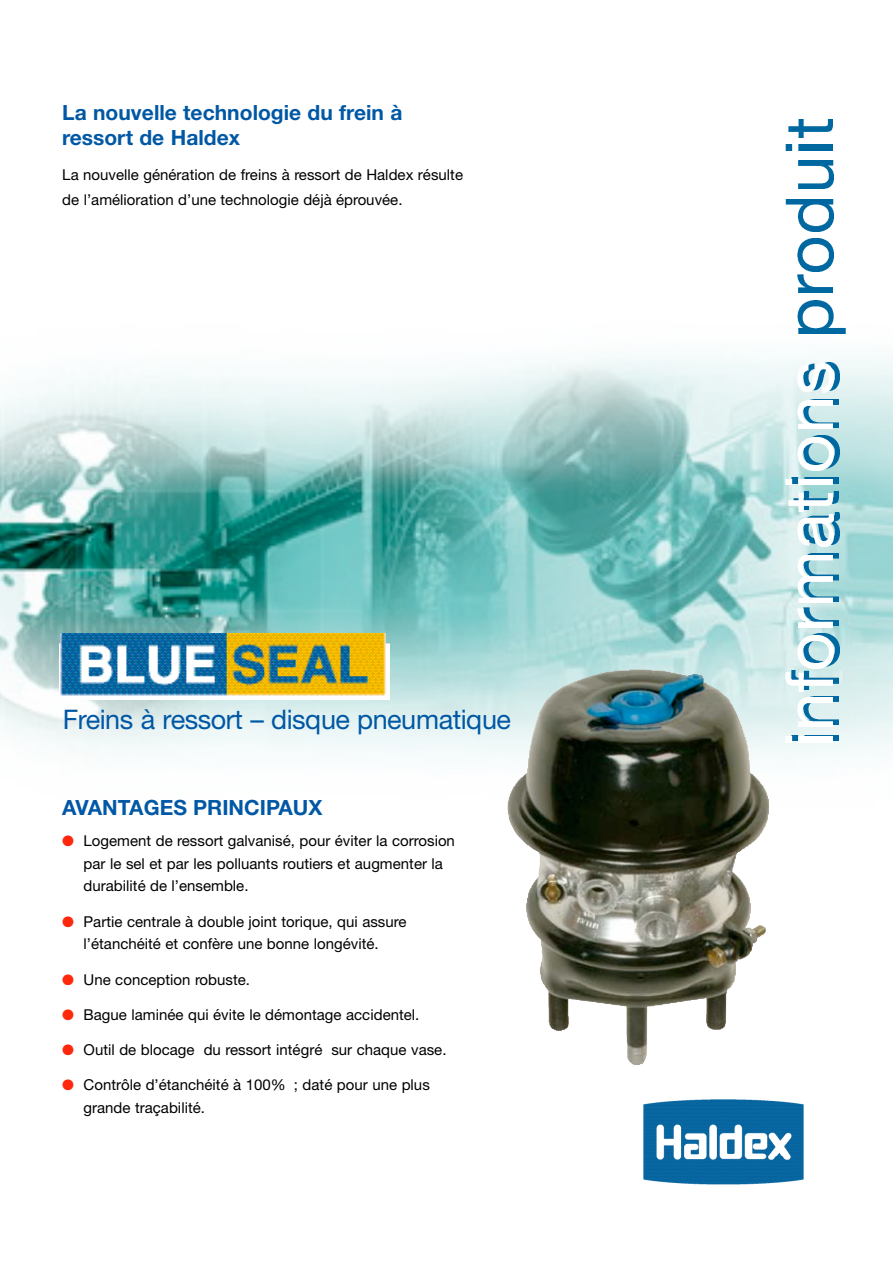
<style>
.page{position:relative;width:893px;height:1263px;background:#fff}
.page>*{position:absolute;margin:0;border:0;box-sizing:border-box;transform-origin:0 0}
.t1{font:27px "Helvetica Neue";letter-spacing:-.02em;color:#0058a5}
.t2{font:700 21px/25.5px "Helvetica Neue";color:#0058a5}
.t3{font:15px/22.5px "Helvetica Neue";color:#000}
.s1{color:#ff280d}
</style>
<div class="page">
<img style="left:0;top:119px;width:892px;height:1061px">
<img style="left:643px;top:1100px;width:160px;height:28px">
<img style="left:643px;top:1128px;width:160px;height:57px">
<img style="left:791px;top:735px;width:47px;height:6px">
<img style="left:796px;top:697px;width:42px;height:28px">
<img style="left:791px;top:671px;width:47px;height:19px">
<img style="left:796px;top:634px;width:43px;height:33px">
<img style="left:796px;top:607px;width:42px;height:19px">
<img style="left:791px;top:554px;width:47px;height:47px">
<img style="left:796px;top:513px;width:43px;height:32px">
<img style="left:791px;top:491px;width:47px;height:18px">
<img style="left:791px;top:478px;width:47px;height:5px">
<img style="left:796px;top:436px;width:43px;height:33px">
<img style="left:796px;top:399px;width:42px;height:28px">
<img style="left:796px;top:362px;width:43px;height:29px">
<img style="left:785px;top:737px;width:47px;height:5px">
<img style="left:790px;top:698px;width:42px;height:28px">
<img style="left:785px;top:672px;width:47px;height:19px">
<img style="left:790px;top:635px;width:43px;height:33px">
<img style="left:790px;top:609px;width:42px;height:18px">
<img style="left:785px;top:555px;width:47px;height:48px">
<img style="left:790px;top:514px;width:43px;height:32px">
<img style="left:785px;top:493px;width:47px;height:18px">
<img style="left:785px;top:479px;width:47px;height:5px">
<img style="left:790px;top:437px;width:43px;height:33px">
<img style="left:790px;top:401px;width:42px;height:28px">
<img style="left:790px;top:364px;width:43px;height:28px">
<img style="left:785px;top:301px;width:60px;height:32px">
<img style="left:790px;top:274px;width:42px;height:19px">
<img style="left:790px;top:239px;width:43px;height:32px">
<img style="left:785px;top:200px;width:48px;height:32px">
<img style="left:790px;top:161px;width:43px;height:28px">
<img style="left:785px;top:145px;width:47px;height:5px">
<img style="left:785px;top:119px;width:47px;height:18px">
<img style="left:629px;top:670px;width:133px;height:114px">
<img style="left:59px;top:634px;width:330px;height:65px">
<h2 class="t2" style="left:62px;top:102px;width:341px">La nouvelle technologie du frein à ressort de Haldex</h2>
<p class="t3" style="left:62px;top:163px;width:402px;line-height:25.2px">La nouvelle génération de freins à ressort de Haldex résulte de l’amélioration d’une technologie déjà éprouvée.</p>
<h1 class="t1" style="left:63px;top:710px;width:449px">F reins à re s s o rt – disque pneumatique</h1>
<h2 class="t2" style="left:62px;top:797px;width:262px">AVANTAGES PRINCIPAUX</h2>
<p class="t3" style="left:84px;top:831px;width:373px;text-indent:-21px"><span class="s1">●</span> Logement de ressort galvanisé, pour éviter la corrosion par le sel et par les polluants routiers et augmenter la durabilité de l’ensemble.</p>
<p class="t3" style="left:62px;top:911px;width:345px;text-align:center"><span class="s1">●</span> Partie centrale à double joint torique, qui assure l’étanchéité et confère une bonne longévité.</p>
<p class="t3" style="left:62px;top:969px;width:189px"><span class="s1">●</span> Une conception robuste.</p>
<p class="t3" style="left:62px;top:1005px;width:358px"><span class="s1">●</span> Bague laminée qui évite le démontage accidentel.</p>
<p class="t3" style="left:62px;top:1040px;width:386px"><span class="s1">●</span> Outil de blocage du ressort intégré sur chaque vase.</p>
<p class="t3" style="left:84px;top:1075px;width:348px;text-indent:-21px"><span class="s1">●</span> Contrôle d’étanchéité à 100% ; daté pour une plus grande traçabilité.</p>
</div>
